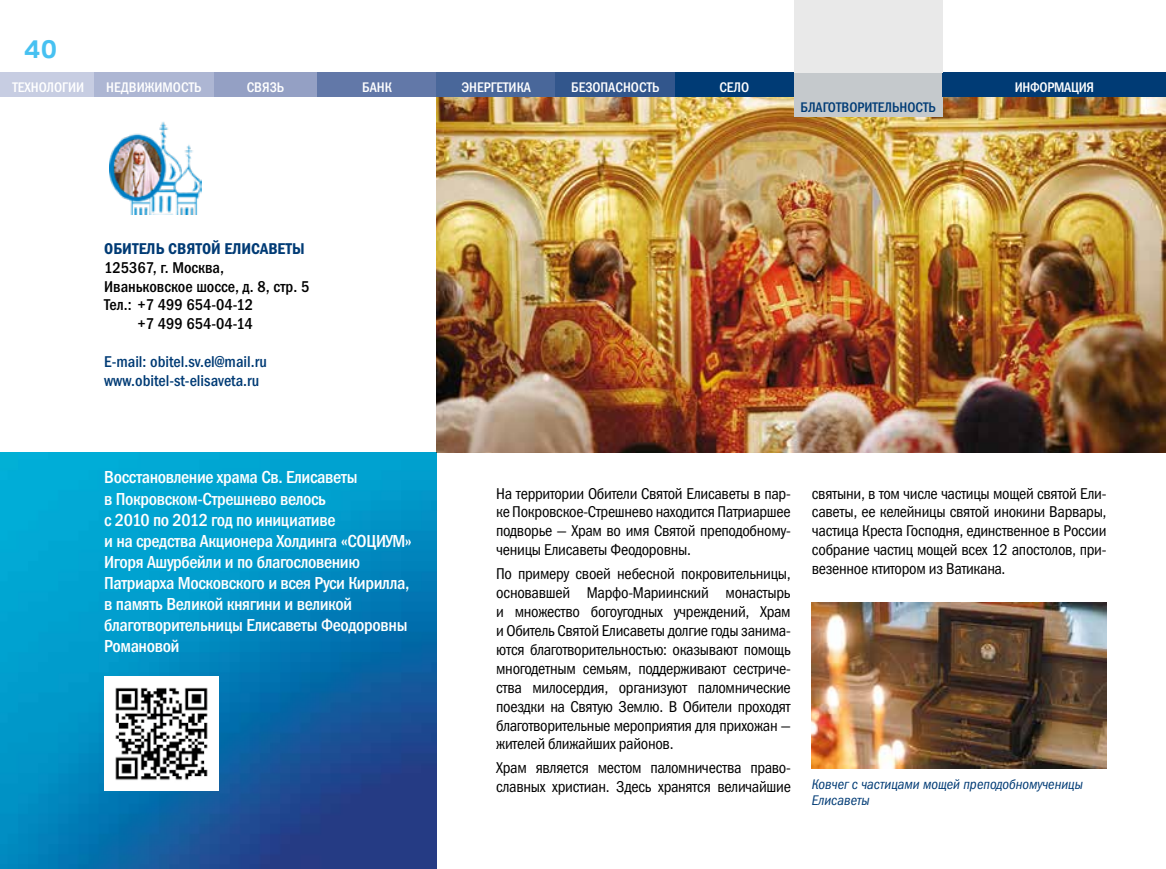
<style>
.page{position:relative;width:1166px;height:869px;background:#fff}
.page>*{position:absolute;margin:0;border:0;box-sizing:border-box;transform-origin:0 0}
.t1{font:700 26.25px "Clear Sans";color:#47c1f1}
.t2{font:17.5px/21px "Franklin Gothic Medi Cond C";letter-spacing:-.02em;color:#fff}
.t3{font:15.75px/18.9px "Franklin Gothic Book Cond C";letter-spacing:-.02em;color:#000;text-align:justify}
.t4{font:15.75px "Franklin Gothic Medi Cond C";color:#000}
.t5{font:15.75px/18.9px "Franklin Gothic Medi Cond C";color:#003b75}
.t6{font:15.75px "Franklin Gothic Demi Cond C";color:#003b75}
.t7{font:14px "Franklin Gothic Medi Cond C";color:#fff}
.t8{font:italic 14px/16.8px "Franklin Gothic Book Cond C";color:#003b75}
.t9{font:14px "Franklin Gothic Medi Cond C";color:#003b75}
.t10{font:14px "Franklin Gothic Medi Cond C";letter-spacing:-.02em;color:#fff}
</style>
<div class="page">
<img style="left:437px;top:97px;width:729px;height:355px">
<img style="left:0;top:452px;width:437px;height:416px">
<div style="left:0;top:72px;width:94px;height:25px;background:#c7cde2"></div>
<div style="left:213px;top:72px;width:104px;height:25px;background:#94a0c4"></div>
<div style="left:94px;top:72px;width:119px;height:25px;background:#adb6d3"></div>
<div style="left:675px;top:72px;width:119px;height:25px;background:#003b75"></div>
<div style="left:317px;top:72px;width:120px;height:25px;background:#6278a8"></div>
<div style="left:437px;top:72px;width:119px;height:25px;background:#49679a"></div>
<div style="left:556px;top:72px;width:119px;height:25px;background:#32568c"></div>
<div style="left:794px;top:72px;width:149px;height:45px;background:#c5c9cc"></div>
<div style="left:943px;top:72px;width:223px;height:25px;background:#003b75"></div>
<img style="left:109px;top:122px;width:92px;height:92px">
<img style="left:812px;top:602px;width:294px;height:166px">
<img style="left:104px;top:675px;width:114px;height:115px">
<div style="left:794px;top:0;width:149px;height:72px;background:#e9e9e9"></div>
<h1 class="t1" style="left:24px;top:30px;width:34px">40</h1>
<p class="t7" style="left:12px;top:79px;width:73px">ТЕХНОЛОГИИ</p>
<p class="t7" style="left:106px;top:79px;width:97px">НЕДВИЖИМОСТЬ</p>
<p class="t7" style="left:247px;top:79px;width:39px">СВЯЗЬ</p>
<p class="t7" style="left:362px;top:79px;width:31px">БАНК</p>
<p class="t7" style="left:461px;top:79px;width:71px">ЭНЕРГЕТИКА</p>
<p class="t7" style="left:571px;top:79px;width:90px">БЕЗОПАСНОСТЬ</p>
<p class="t7" style="left:719px;top:79px;width:31px">СЕЛО</p>
<p class="t9" style="left:800px;top:99px;width:137px">БЛАГОТВОРИТЕЛЬНОСТЬ</p>
<p class="t10" style="left:1014px;top:79px;width:81px">ИНФОРМАЦИЯ</p>
<p class="t6" style="left:104px;top:239px;width:202px">ОБИТЕЛЬ СВЯТОЙ ЕЛИСАВЕТЫ</p>
<p class="t4" style="left:104px;top:258px;width:121px">125367, г. Москва,</p>
<p class="t4" style="left:104px;top:277px;width:207px">Иваньковское шоссе, д. 8, стр. 5</p>
<p class="t4" style="left:104px;top:296px;width:151px">Тел.: +7 499 654-04-12</p>
<p class="t4" style="left:137px;top:315px;width:117px">+7 499 654-04-14</p>
<p class="t5" style="left:104px;top:352px;width:164px">E-mail: obitel.sv.el@mail.ru www.obitel-st-elisaveta.ru</p>
<p class="t2" style="left:104px;top:466px;width:309px">Восстановление храма Св. Елисаветы<br>в Покровском-Стрешнево велось<br>с 2010 по 2012 год по инициативе<br>и на средства Акционера Холдинга «СОЦИУМ» Игоря Ашурбейли и по благословению Патриарха Московского и всея Руси Кирилла, в память Великой княгини и великой благотворительницы Елисаветы Феодоровны Романовой</p>
<p class="t3" style="left:496px;top:483px;width:296px">На территории Обители Святой Елисаветы в пар&shy;ке Покровское-Стрешнево находится Патриаршее подворье — Храм во имя Святой преподобному&shy;ченицы Елисаветы Феодоровны.</p>
<p class="t3" style="left:496px;top:564px;width:296px">По примеру своей небесной покровительницы, основавшей Марфо-Мариинский монастырь и множество богоугодных учреждений, Храм и Обитель Святой Елисаветы долгие годы занима&shy;ются благотворительностью: оказывают помощь многодетным семьям, поддерживают сестриче&shy;ства милосердия, организуют паломнические поездки на Святую Землю. В Обители проходят благотворительные мероприятия для прихожан — жителей ближайших районов.</p>
<p class="t3" style="left:496px;top:758px;width:296px">Храм является местом паломничества право&shy;славных христиан. Здесь хранятся величайшие</p>
<p class="t3" style="left:812px;top:483px;width:296px">святыни, в том числе частицы мощей святой Ели&shy;саветы, ее келейницы святой инокини Варвары, частица Креста Господня, единственное в России собрание частиц мощей всех 12 апостолов, при&shy;везенное ктитором из Ватикана.</p>
<p class="t8" style="left:812px;top:775px;width:273px">Ковчег с частицами мощей преподобномученицы<br>Елисаветы</p>
</div>
